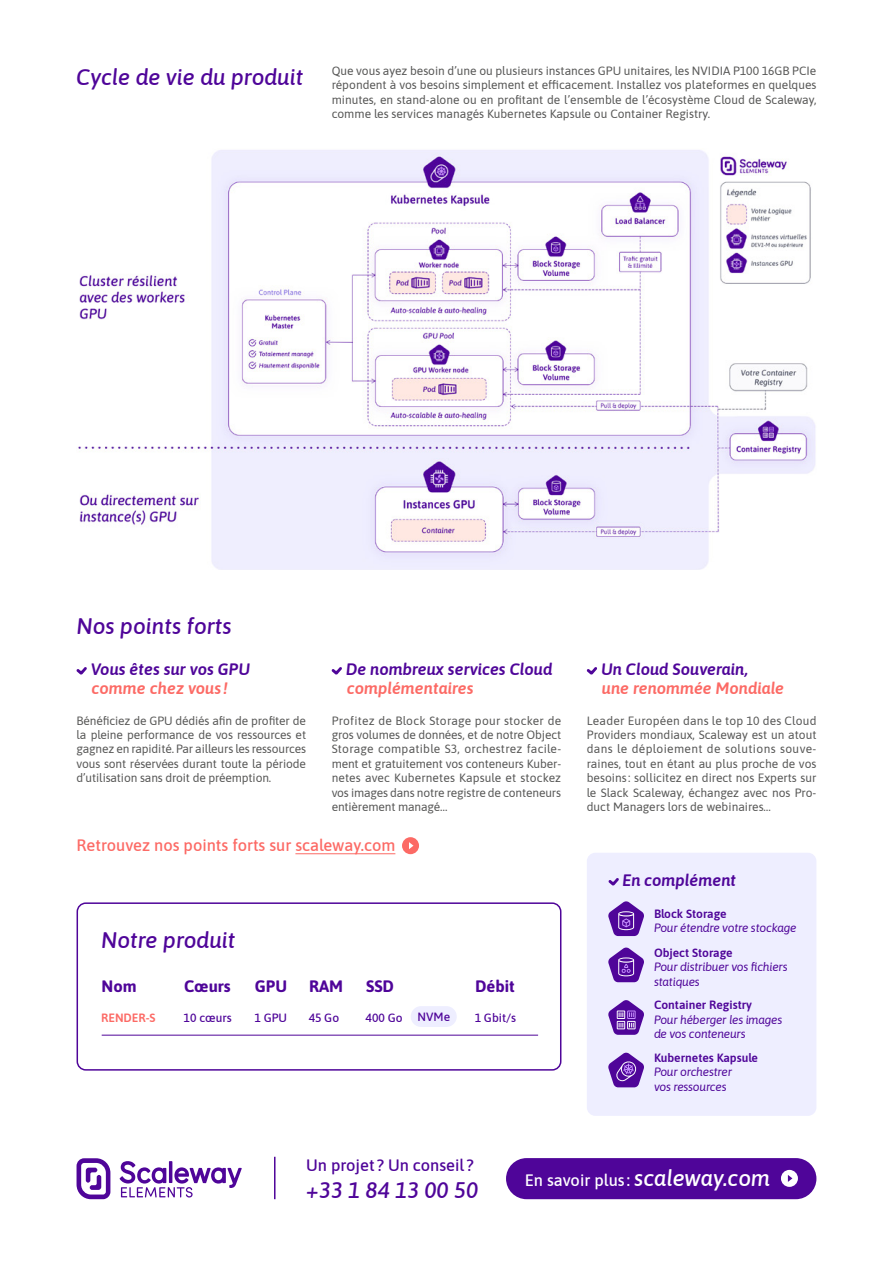
<style>
.page{position:relative;width:893px;height:1263px;background:#fff}
.page>*{position:absolute;margin:0;border:0;box-sizing:border-box;transform-origin:0 0}
.t1{font:italic 500 22.5px "Asap";color:#4f0599}
.t2{font:italic 600 16.5px "Asap";color:#4f0599}
.t3{font:italic 600 16.5px "Asap";color:#fc6a65}
.t4{font:500 16.5px "Asap";color:#fc6a65}
.t5{font:500 16.5px "Asap";color:#fff}
.t6{font:700 16.5px "Asap";color:#4f0599}
.t7{font:500 16.5px "Asap";color:#4f0599}
.t8{font:12px/14.4px "Asap";letter-spacing:-.01em;color:#575756;text-align:justify}
.t9{font:italic 12px/14.4px "Asap";letter-spacing:-.02em;color:#4f0599}
.t10{font:600 12px "Asap";color:#4f0599}
.t11{font:500 12px "Asap";color:#4f0599}
.t12{font:600 12px "Asap";color:#fc6a65}
.s1{font-style:italic;font-size:22.5px}
</style>
<div class="page">
<img style="left:78px;top:150px;width:738px;height:420px">
<svg style="left:76px;top:667px;width:11px;height:8px"></svg>
<svg style="left:331px;top:667px;width:11px;height:8px"></svg>
<svg style="left:587px;top:667px;width:10px;height:8px"></svg>
<div style="left:411px;top:1006px;width:46px;height:21px;background:#eef;border-radius:10px"></div>
<hr style="left:102px;top:1035px;width:436px;height:1px;background:#4f0599">
<div style="left:77px;top:902px;width:484px;height:168px;border:2px solid #4f0599;border-radius:9px"></div>
<div style="left:587px;top:853px;width:229px;height:263px;background:#eef;border-radius:9px"></div>
<svg style="left:608px;top:901px;width:36px;height:35px"></svg>
<svg style="left:608px;top:947px;width:36px;height:35px"></svg>
<svg style="left:608px;top:1000px;width:36px;height:35px"></svg>
<svg style="left:608px;top:1052px;width:36px;height:35px"></svg>
<svg style="left:77px;top:1158px;width:33px;height:41px"></svg>
<svg style="left:120px;top:1161px;width:122px;height:36px"></svg>
<hr style="left:274px;top:1157px;width:1px;height:42px;background:#4f0599">
<div style="left:506px;top:1158px;width:310px;height:41px;background:#4f0599;border-radius:21px"></div>
<div style="left:781px;top:1170px;width:17px;height:17px;background:#fff;border-radius:50%"></div>
<svg style="left:788px;top:1175px;width:4px;height:7px"></svg>
<hr style="left:295px;top:853px;width:100px;height:1px;background:#fc6a65">
<div style="left:402px;top:837px;width:17px;height:17px;background:#fc6a65;border-radius:50%"></div>
<svg style="left:409px;top:842px;width:4px;height:7px"></svg>
<svg style="left:608px;top:878px;width:11px;height:8px"></svg>
<h1 class="t1" style="left:77px;top:61px;width:228px">Cycle de vie du produit</h1>
<p class="t8" style="left:332px;top:63px;width:486px">Que vous ayez besoin d’une ou plusieurs instances GPU unitaires, les NVIDIA P100 16GB PCIe répondent à vos besoins simplement et efficacement. Installez vos plateformes en quelques minutes, en stand-alone ou en profitant de l’ensemble de l’écosystème Cloud de Scaleway, comme les services managés Kubernetes Kapsule ou Container Registry.</p>
<h1 class="t1" style="left:77px;top:610px;width:157px">Nos points forts</h1>
<h2 class="t2" style="left:91px;top:657px;width:161px">Vous êtes sur vos GPU</h2>
<h2 class="t3" style="left:92px;top:677px;width:138px">comme chez vous !</h2>
<p class="t8" style="left:77px;top:713px;width:231px">Bénéficiez de GPU dédiés afin de profiter de la pleine performance de vos ressources et gagnez en rapidité. Par ailleurs les ressources vous sont réservées durant toute la période d’utilisation sans droit de préemption.</p>
<h2 class="t2" style="left:346px;top:657px;width:208px">De nombreux services Cloud</h2>
<h2 class="t3" style="left:347px;top:677px;width:128px">complémentaires</h2>
<p class="t8" style="left:332px;top:713px;width:231px">Profitez de Block Storage pour stocker de gros volumes de données, et de notre Object Storage compatible S3, orchestrez facile&shy;ment et gratuitement vos conteneurs Kuber&shy;netes avec Kubernetes Kapsule et stockez vos images dans notre registre de conteneurs entièrement managé…</p>
<h2 class="t2" style="left:601px;top:657px;width:148px">Un Cloud Souverain,</h2>
<h2 class="t3" style="left:602px;top:677px;width:184px">une renommée Mondiale</h2>
<p class="t8" style="left:587px;top:713px;width:231px">Leader Européen dans le top 10 des Cloud Providers mondiaux, Scaleway est un atout dans le déploiement de solutions souve&shy;raines, tout en étant au plus proche de vos besoins : sollicitez en direct nos Experts sur le Slack Scaleway, échangez avec nos Pro&shy;duct Managers lors de webinaires…</p>
<h2 class="t4" style="left:77px;top:833px;width:320px">Retrouvez nos points forts sur scaleway.com</h2>
<h1 class="t1" style="left:101px;top:924px;width:136px">Notre produit</h1>
<h2 class="t6" style="left:102px;top:974px;width:37px">Nom</h2>
<h2 class="t6" style="left:184px;top:974px;width:48px">Cœurs</h2>
<h2 class="t6" style="left:255px;top:974px;width:34px">GPU</h2>
<h2 class="t6" style="left:309px;top:974px;width:36px">RAM</h2>
<h2 class="t6" style="left:366px;top:974px;width:29px">SSD</h2>
<h2 class="t6" style="left:475px;top:974px;width:41px">Débit</h2>
<p class="t12" style="left:101px;top:1009px;width:56px">RENDER-S</p>
<p class="t11" style="left:184px;top:1009px;width:50px">10 cœurs</p>
<p class="t11" style="left:254px;top:1009px;width:34px">1 GPU</p>
<p class="t11" style="left:309px;top:1009px;width:32px">45 Go</p>
<p class="t11" style="left:366px;top:1009px;width:86px">400 Go NVMe</p>
<p class="t11" style="left:475px;top:1009px;width:43px">1 Gbit/s</p>
<h2 class="t2" style="left:622px;top:868px;width:115px">En complément</h2>
<p class="t10" style="left:654px;top:905px;width:74px">Block Storage</p>
<p class="t9" style="left:654px;top:920px;width:144px">Pour étendre votre stockage</p>
<p class="t10" style="left:654px;top:944px;width:80px">Object Storage</p>
<p class="t9" style="left:654px;top:959px;width:135px">Pour distribuer vos fichiers statiques</p>
<p class="t10" style="left:654px;top:997px;width:99px">Container Registry</p>
<p class="t9" style="left:654px;top:1011px;width:130px">Pour héberger les images de vos conteneurs</p>
<p class="t10" style="left:654px;top:1049px;width:106px">Kubernetes Kapsule</p>
<p class="t9" style="left:654px;top:1064px;width:80px">Pour orchestrer vos ressources</p>
<h2 class="t7" style="left:306px;top:1154px;width:169px">Un projet ? Un conseil ?</h2>
<h1 class="t1" style="left:306px;top:1174px;width:174px">+33 1 84 13 00 50</h1>
<h2 class="t5" style="left:525px;top:1168px;width:247px">En savoir plus : <span class="s1">scaleway.com</span></h2>
</div>
